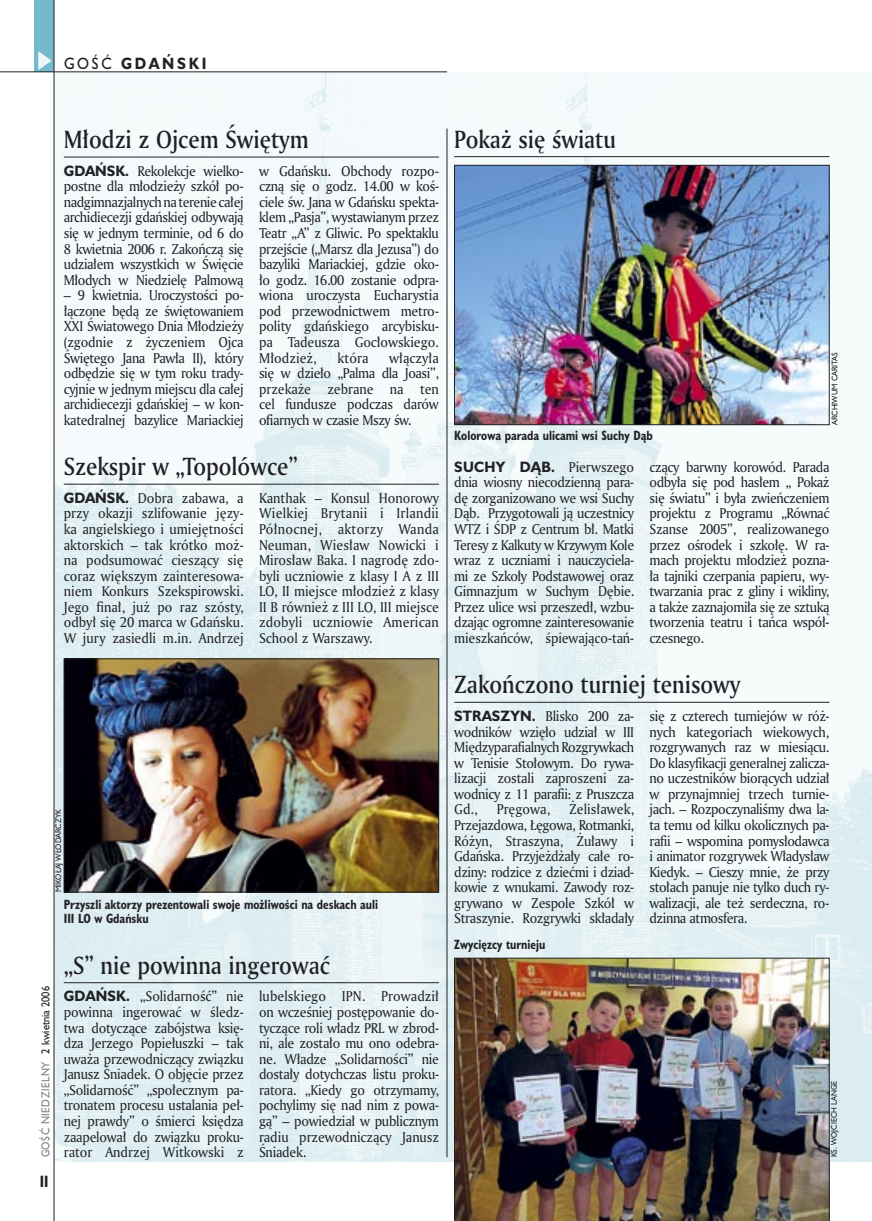
<style>
.page{position:relative;width:872px;height:1221px;background:#fff}
.page>*{position:absolute;margin:0;border:0;box-sizing:border-box;transform-origin:0 0}
._05d_tytyl_Kronika_AmMd_16_pt{font:24px "Amerigo Md PL";color:#212125;scale:.9 1}
._15a_temat_lewo{font:700 15px "Humanst 521 PL";letter-spacing:.2em;color:#212125;scale:.9 1}
._16_pagina_lewa{font:700 15px "Humanst 521 Cn PL";color:#212125;scale:.94 1}
._03_body_bez_akapitu{font:13.8px/15.6px "Amerigo PL";letter-spacing:-.02em;color:#212125;text-align:justify;scale:.94 1}
._03_body_bez_akapitu-2{font:13.8px "Amerigo PL";letter-spacing:.005em;color:#212125;scale:.94 1}
._09_podpis_zdjecia_HuCnB{font:700 12.3px/14.4px "Humanst 521 Cn PL";color:#212125;scale:.94 1}
._18a_data_lewa_GOSC{font:10.5px "Humanst 521 PL";letter-spacing:.05em;color:#7f7f83;scale:.9 1}
._18_data_lewa{font:10.5px "Humanst 521 PL";color:#212125;scale:.9 1}
._09a_autor_zdjecia_Hu_5_pt{font:7.5px "Humanst 521 PL";color:#212125;scale:.94 1}
.s1{font-weight:400}
.s2{font-family:"Humanst 521 PL";font-weight:700}
</style>
<div class="page">
<img style="left:55px;top:72px;width:817px;height:1089px">
<hr style="left:447px;top:129px;width:1px;height:1027px;background:#212125">
<div style="left:35px;top:0;width:19px;height:72px;background:#75baca"></div>
<svg style="left:38px;top:51px;width:14px;height:19px"></svg>
<hr style="left:54px;top:0;width:1px;height:1220px;background:#212125">
<hr style="left:0;top:72px;width:447px;height:1px;background:#212125">
<hr style="left:454px;top:156px;width:375px;height:1px;background:#212125">
<img style="left:456px;top:167px;width:371px;height:256px">
<div style="left:454px;top:165px;width:375px;height:260px;border:1px solid #212125"></div>
<hr style="left:64px;top:157px;width:375px;height:1px;background:#212125">
<hr style="left:64px;top:982px;width:375px;height:1px;background:#212125">
<hr style="left:64px;top:484px;width:375px;height:1px;background:#212125">
<img style="left:66px;top:660px;width:371px;height:230px">
<div style="left:64px;top:658px;width:375px;height:234px;border:1px solid #212125"></div>
<hr style="left:454px;top:702px;width:375px;height:1px;background:#212125">
<img style="left:454px;top:957px;width:375px;height:263px">
<p class="_15a_temat_lewo" style="left:64px;top:53px;width:160px"><span class="s1">GOŚĆ</span> GDAŃSKI</p>
<p class="_05d_tytyl_Kronika_AmMd_16_pt" style="left:64px;top:123px;width:273px">Młodzi z Ojcem Świętym</p>
<p class="_03_body_bez_akapitu" style="left:64px;top:162px;width:193px"><span class="s2">GDAŃSK.</span> Rekolekcje wielko&shy;postne dla młodzieży szkół po&shy;nadgimnazjalnych na terenie całej archidiecezji gdańskiej odbywają się w jednym terminie, od 6 do 8 kwietnia 2006 r. Zakończą się udziałem wszystkich w Święcie Młodych w Niedzielę Palmową</p>
<p class="_03_body_bez_akapitu" style="left:64px;top:287px;width:193px">– 9 kwietnia. Uroczystości po&shy;łączone będą ze świętowaniem XXI Światowego Dnia Młodzieży (zgodnie z życzeniem Ojca Świętego Jana Pawła II), który odbędzie się w tym roku trady&shy;cyjnie w jednym miejscu dla całej archidiecezji gdańskiej – w kon&shy;katedralnej bazylice Mariackiej</p>
<p class="_03_body_bez_akapitu" style="left:259px;top:162px;width:193px">w Gdańsku. Obchody rozpo&shy;czną się o godz. 14.00 w koś&shy;ciele św. Jana w Gdańsku spekta&shy;klem „Pasja”, wystawianym przez Teatr „A” z Gliwic. Po spektaklu przejście („Marsz dla Jezusa”) do bazyliki Mariackiej, gdzie oko&shy;ło godz. 16.00 zostanie odpra&shy;wiona uroczysta Eucharystia pod przewodnictwem metro&shy;polity gdańskiego arcybisku&shy;pa Tadeusza Gocłowskiego.<br>Młodzież,</p>
<p class="_03_body_bez_akapitu" style="left:259px;top:349px;width:193px;text-indent:130px">włączyła się w dzieło „Palma dla Joasi”, przekaże zebrane na ten cel fundusze podczas darów ofiarnych w czasie Mszy św.</p>
<p class="_03_body_bez_akapitu" style="left:337px;top:349px;width:34px">która</p>
<p class="_05d_tytyl_Kronika_AmMd_16_pt" style="left:64px;top:450px;width:262px">Szekspir w „Topolówce”</p>
<p class="_03_body_bez_akapitu" style="left:64px;top:489px;width:193px"><span class="s2">GDAŃSK.</span> Dobra zabawa, a przy okazji szlifowanie języ&shy;ka angielskiego i umiejętności aktorskich – tak krótko moż&shy;na podsumować cieszący się coraz większym zainteresowa&shy;niem Konkurs Szekspirowski.<br>Jego finał, już po raz szósty, odbył się 20 marca w Gdańsku.<br>W jury zasiedli m.in. Andrzej</p>
<p class="_03_body_bez_akapitu" style="left:259px;top:489px;width:193px">Kanthak – Konsul Honorowy Wielkiej Brytanii i Irlandii Północnej, aktorzy Wanda Neuman, Wiesław Nowicki i Mirosław Baka. I nagrodę zdo&shy;byli uczniowie z klasy I A z III LO, II miejsce młodzież z klasy II B również z III LO, III miejsce zdobyli uczniowie American School z Warszawy.</p>
<p class="_09a_autor_zdjecia_Hu_5_pt" style="left:53px;top:892px;width:90px;rotate:-90deg">MIKOŁAJ WŁODARCZYK</p>
<p class="_09_podpis_zdjecia_HuCnB" style="left:64px;top:896px;width:336px">Przyszli aktorzy prezentowali swoje możliwości na deskach auli<br>III LO w Gdańsku</p>
<p class="_18_data_lewa" style="left:38px;top:1053px;width:76px;rotate:-90deg">2 kwietnia 2006</p>
<p class="_18a_data_lewa_GOSC" style="left:38px;top:1157px;width:108px;rotate:-90deg">GOŚĆ NIEDZIELNY</p>
<p class="_16_pagina_lewa" style="left:40px;top:1170px;width:11px">II</p>
<p class="_05d_tytyl_Kronika_AmMd_16_pt" style="left:64px;top:949px;width:297px">„S” nie powinna ingerować</p>
<p class="_03_body_bez_akapitu" style="left:64px;top:988px;width:193px"><span class="s2">GDAŃSK.</span> „Solidarność” nie powinna ingerować w śledz&shy;twa dotyczące zabójstwa księ&shy;dza Jerzego Popiełuszki – tak uważa przewodniczący związku Janusz Śniadek. O objęcie przez „Solidarność” „społecznym pa&shy;tronatem procesu ustalania peł&shy;nej prawdy” o śmierci księdza zaapelował do związku proku&shy;rator Andrzej Witkowski z</p>
<p class="_03_body_bez_akapitu" style="left:259px;top:988px;width:193px">lubelskiego IPN. Prowadził on wcześniej postępowanie do&shy;tyczące roli władz PRL w zbrod&shy;ni, ale zostało mu ono odebra&shy;ne. Władze „Solidarności” nie dostały dotychczas listu proku&shy;ratora. „Kiedy go otrzymamy, pochylimy się nad nim z powa&shy;gą” – powiedział w publicznym radiu przewodniczący Janusz Śniadek.</p>
<p class="_05d_tytyl_Kronika_AmMd_16_pt" style="left:454px;top:123px;width:181px">Pokaż się światu</p>
<p class="_09_podpis_zdjecia_HuCnB" style="left:454px;top:428px;width:213px">Kolorowa parada ulicami wsi Suchy Dąb</p>
<p class="_09a_autor_zdjecia_Hu_5_pt" style="left:829px;top:425px;width:79px;rotate:-90deg">ARCHIWUM CARITAS</p>
<p class="_03_body_bez_akapitu" style="left:454px;top:458px;width:193px"><span class="s2">SUCHY DĄB.</span> Pierwszego dnia wiosny niecodzienną para&shy;dę zorganizowano we wsi Suchy Dąb. Przygotowali ją uczestnicy WTZ i ŚDP z Centrum bł. Matki Teresy z Kalkuty w Krzywym Kole wraz z uczniami i nauczyciela&shy;mi ze Szkoły Podstawowej oraz Gimnazjum w Suchym Dębie.<br>Przez ulice wsi przeszedł, wzbu&shy;dzając ogromne zainteresowanie mieszkańców, śpiewająco-tań-</p>
<p class="_03_body_bez_akapitu" style="left:649px;top:458px;width:193px">czący barwny korowód. Parada odbyła się pod hasłem „ Pokaż się światu” i była zwieńczeniem projektu z Programu „Równać Szanse 2005”, realizowanego przez ośrodek i szkołę. W ra&shy;mach projektu młodzież pozna&shy;ła tajniki czerpania papieru, wy&shy;twarzania prac z gliny i wikliny, a także zaznajomiła się ze sztuką tworzenia teatru i tańca współ&shy;czesnego.</p>
<p class="_05d_tytyl_Kronika_AmMd_16_pt" style="left:454px;top:668px;width:319px">Zakończono turniej tenisowy</p>
<p class="_03_body_bez_akapitu" style="left:454px;top:707px;width:193px"><span class="s2">STRASZYN.</span> Blisko 200 za&shy;wodników wzięło udział w III Międzyparafialnych Rozgrywkach w Tenisie Stołowym. Do rywa&shy;lizacji zostali zaproszeni za&shy;wodnicy z 11 parafii: z Pruszcza Gd.,</p>
<p class="_03_body_bez_akapitu" style="left:649px;top:707px;width:193px">się z czterech turniejów w róż&shy;nych kategoriach wiekowych, rozgrywanych raz w miesiącu.<br>Do klasyfikacji generalnej zalicza&shy;no uczestników biorących udział w przynajmniej trzech turnie&shy;jach. – Rozpoczynaliśmy dwa la&shy;ta temu od kilku okolicznych pa&shy;rafii – wspomina pomysłodawca i animator rozgrywek Władysław Kiedyk. – Cieszy mnie, że przy stołach panuje nie tylko duch ry&shy;walizacji, ale też serdeczna, ro&shy;dzinna atmosfera.</p>
<p class="_03_body_bez_akapitu" style="left:454px;top:801px;width:193px;text-indent:115px">Żelisławek, Przejazdowa, Łęgowa, Rotmanki, Różyn, Straszyna, Żuławy i Gdańska. Przyjeżdżały całe ro&shy;dziny: rodzice z dziećmi i dziad&shy;kowie z wnukami. Zawody roz&shy;grywano w Zespole Szkół w Straszynie. Rozgrywki składały</p>
<p class="_03_body_bez_akapitu-2" style="left:496px;top:800px;width:59px">Pręgowa,</p>
<p class="_09_podpis_zdjecia_HuCnB" style="left:454px;top:936px;width:98px">Zwycięzcy turnieju</p>
<p class="_09a_autor_zdjecia_Hu_5_pt" style="left:829px;top:1156px;width:83px;rotate:-90deg">KS. WOJCIECH LANGE</p>
</div>
